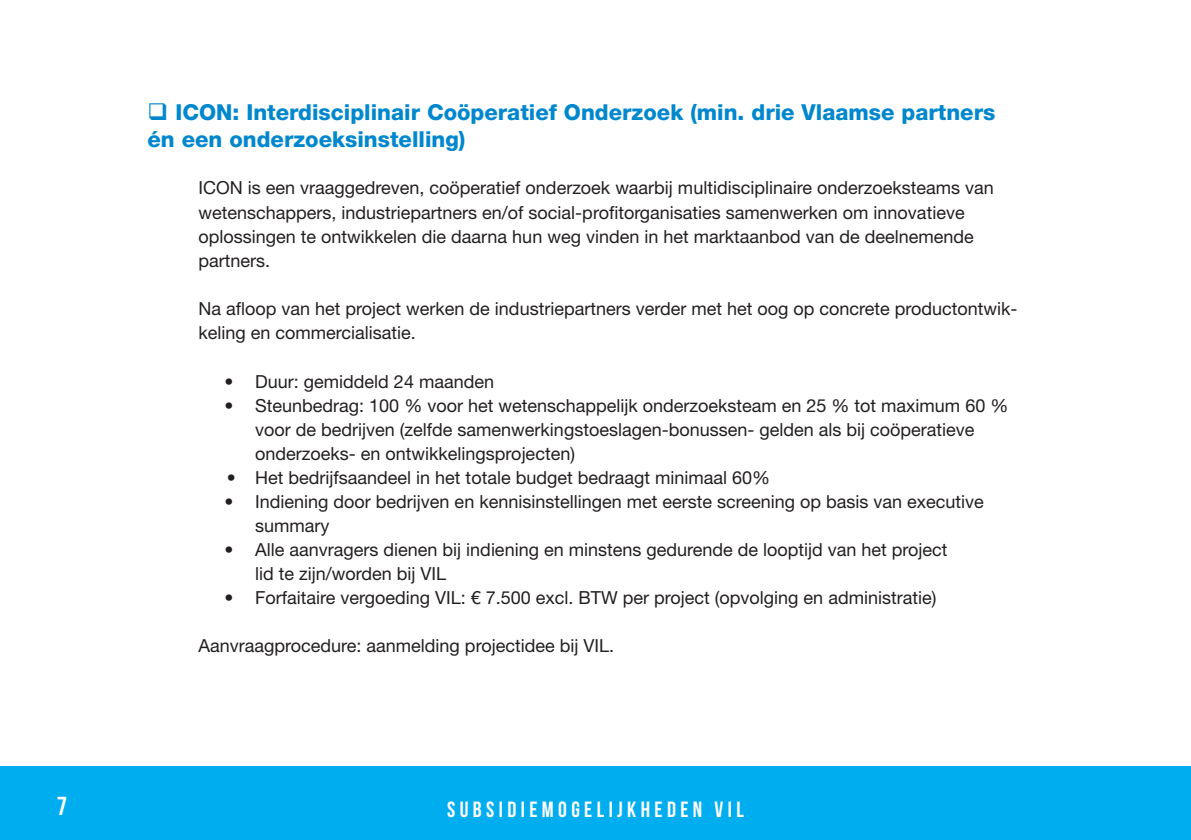
<style>
.page{position:relative;width:1191px;height:840px;background:#fff}
.page>*{position:absolute;margin:0;border:0;box-sizing:border-box;transform-origin:0 0}
.t1{font:26px "Bebas Neue";color:#fff}
.t2{font:800 22px/26.4px "Helvetica Neue LT Std";color:#0087cd}
.t3{font:22px "Bebas Neue";letter-spacing:.2em;color:#fff}
.t4{font:18px/24px "Helvetica Neue LT Std";color:#231f20}
</style>
<div class="page">
<div style="left:0;top:766px;width:1191px;height:73px;background:#00aeef"></div>
<p class="t2" style="left:147px;top:99px;width:849px">❑ ICON: Interdisciplinair Coöperatief Onderzoek (min. drie Vlaamse partners én een onderzoeksinstelling)</p>
<p class="t4" style="left:198px;top:176px;width:797px">ICON is een vraaggedreven, coöperatief onderzoek waarbij multidisciplinaire onderzoeksteams van wetenschappers, industriepartners en/of social-profitorganisaties samenwerken om innovatieve oplossingen te ontwikkelen die daarna hun weg vinden in het marktaanbod van de deelnemende partners.</p>
<p class="t4" style="left:198px;top:296px;width:820px">Na afloop van het project werken de industriepartners verder met het oog op concrete productontwik&shy;keling en commercialisatie.</p>
<p class="t4" style="left:225px;top:369px;width:271px">• Duur: gemiddeld 24 maanden</p>
<p class="t4" style="left:255px;top:393px;width:754px;text-indent:-31px">• Steunbedrag: 100 % voor het wetenschappelijk onderzoeksteam en 25 % tot maximum 60 % voor de bedrijven (zelfde samenwerkingstoeslagen-bonussen- gelden als bij coöperatieve onderzoeks- en ontwikkelingsprojecten)</p>
<p class="t4" style="left:227px;top:465px;width:545px">• Het bedrijfsaandeel in het totale budget bedraagt minimaal 60%</p>
<p class="t4" style="left:255px;top:489px;width:730px;text-indent:-31px">• Indiening door bedrijven en kennisinstellingen met eerste screening op basis van executive summary</p>
<p class="t4" style="left:255px;top:537px;width:694px;text-indent:-31px">• Alle aanvragers dienen bij indiening en minstens gedurende de looptijd van het project lid te zijn/worden bij VIL</p>
<p class="t4" style="left:224px;top:585px;width:713px">• Forfaitaire vergoeding VIL: € 7.500 excl. BTW per project (opvolging en administratie)</p>
<p class="t4" style="left:198px;top:633px;width:417px">Aanvraagprocedure: aanmelding projectidee bij VIL.</p>
<h1 class="t1" style="left:57px;top:791px;width:12px">7</h1>
<p class="t3" style="left:447px;top:796px;width:298px">SUBSIDIEMOGELIJKHEDEN VIL</p>
</div>
